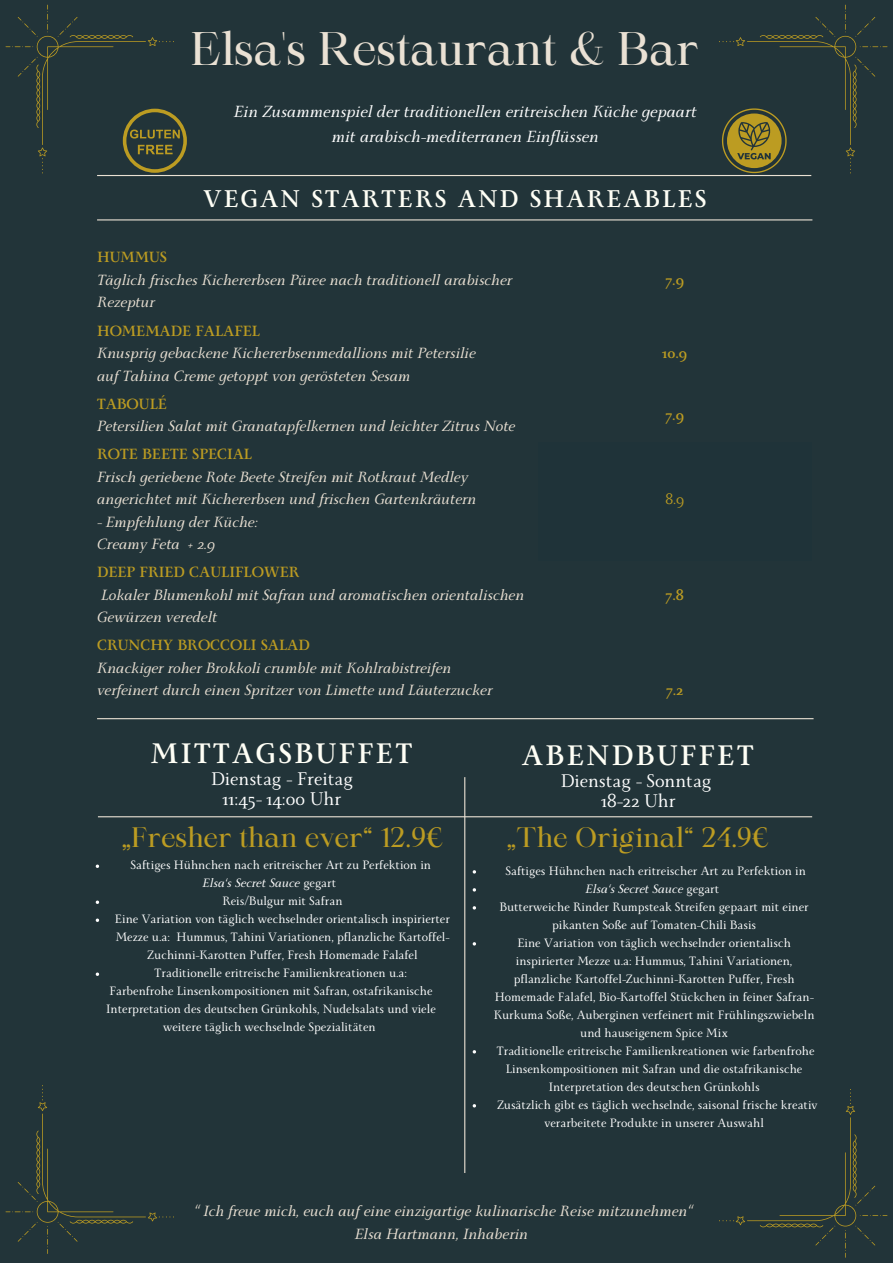
<style>
.page{position:relative;width:893px;height:1264px;background:#fff}
.page>*{position:absolute;margin:0;border:0;box-sizing:border-box;transform-origin:0 0}
.t1{font:45.15px "Maharlika";color:#eae1d4}
.t2{font:700 31.5px "Monterchi Serif";letter-spacing:.08em;color:#fffff6}
.t3{font:27px "Maharlika";color:#bc9c22}
.t4{font:700 27px "Monterchi Serif";letter-spacing:.08em;color:#fffff6}
.t5{font:20.4px/19.6px "Monterchi Serif";color:#fff;text-align:center}
.t6{font:italic 18px/24.8px "Monterchi Serif";color:#fff;text-align:center}
.t7{font:italic 16.5px/22.5px "Monterchi Serif";color:#eae1d4}
.t8{font:700 16.5px "Monterchi Serif";color:#bc9c22}
.t9{font:16.5px "Monterchi Serif";color:#bc9c22}
.t10{font:13.5px/18px "Monterchi Serif";color:#fff;text-align:center}
.t11{font:italic 13.5px "Monterchi Serif";color:#fff}
.s1{font-style:italic}
.s2{font-style:normal}
</style>
<div class="page">
<div style="left:0;top:0;width:892px;height:1262px;background:#223439"></div>
<hr style="left:97px;top:219px;width:715px;height:1px;background:#eae1d4">
<hr style="left:464px;top:777px;width:1px;height:395px;background:#eae1d4">
<hr style="left:97px;top:175px;width:714px;height:1px;background:#eae1d4">
<hr style="left:97px;top:718px;width:716px;height:1px;background:#eae1d4">
<hr style="left:98px;top:816px;width:714px;height:1px;background:#eae1d4">
<svg style="left:719px;top:1089px;width:168px;height:168px"></svg>
<svg style="left:6px;top:1085px;width:168px;height:168px"></svg>
<svg style="left:96px;top:864px;width:3px;height:4px"></svg>
<svg style="left:719px;top:5px;width:168px;height:168px"></svg>
<svg style="left:6px;top:5px;width:181px;height:168px"></svg>
<h1 class="t1" style="left:191px;top:30px;width:509px">Elsa's Restaurant &amp; Bar</h1>
<h3 class="t6" style="left:234px;top:102px;width:464px">Ein Zusammenspiel der traditionellen eritreischen Küche gepaart mit arabisch-mediterranen Einflüssen</h3>
<h3 class="t4" style="left:203px;top:186px;width:504px">VEGAN STARTERS AND SHAREABLES</h3>
<p class="t8" style="left:97px;top:249px;width:71px">HUMMUS</p>
<p class="t7" style="left:97px;top:271px;width:417px">Täglich frisches Kichererbsen Püree nach traditionell arabischer<br>Rezeptur</p>
<p class="t8" style="left:665px;top:271px;width:20px">7.9</p>
<p class="t8" style="left:97px;top:322px;width:164px">HOMEMADE FALAFEL</p>
<p class="t7" style="left:97px;top:344px;width:380px">Knusprig gebackene Kichererbsenmedallions mit Petersilie auf Tahina Creme getoppt von gerösteten Sesam</p>
<p class="t8" style="left:662px;top:345px;width:26px">10.9</p>
<p class="t8" style="left:97px;top:395px;width:71px">TABOULÉ</p>
<p class="t7" style="left:97px;top:417px;width:420px">Petersilien Salat mit Granatapfelkernen und leichter Zitrus Note</p>
<p class="t8" style="left:665px;top:406px;width:20px">7.9</p>
<p class="t8" style="left:97px;top:446px;width:157px">ROTE BEETE SPECIAL</p>
<p class="t7" style="left:97px;top:468px;width:381px">Frisch geriebene Rote Beete Streifen mit Rotkraut Medley angerichtet mit Kichererbsen und frischen Gartenkräutern</p>
<p class="t7" style="left:97px;top:513px;width:162px">- Empfehlung der Küche:<br>Creamy Feta + 2.9</p>
<p class="t9" style="left:665px;top:491px;width:20px">8.9</p>
<p class="t8" style="left:97px;top:564px;width:204px">DEEP FRIED CAULIFLOWER</p>
<p class="t7" style="left:97px;top:586px;width:428px">Lokaler Blumenkohl mit Safran und aromatischen orientalischen<br>Gewürzen veredelt</p>
<p class="t8" style="left:665px;top:586px;width:20px">7.8</p>
<p class="t8" style="left:97px;top:637px;width:214px">CRUNCHY BROCCOLI SALAD</p>
<p class="t7" style="left:97px;top:659px;width:397px">Knackiger roher Brokkoli crumble mit Kohlrabistreifen verfeinert durch einen Spritzer von Limette und Läuterzucker</p>
<p class="t8" style="left:666px;top:682px;width:19px">7.2</p>
<h2 class="t2" style="left:151px;top:738px;width:263px">MITTAGSBUFFET</h2>
<h2 class="t2" style="left:521px;top:740px;width:233px">ABENDBUFFET</h2>
<h3 class="t5" style="left:211px;top:772px;width:143px">Dienstag - Freitag<br>11:45- 14:00 Uhr</h3>
<h3 class="t5" style="left:560px;top:774px;width:152px">Dienstag - Sonntag<br>18-22 Uhr</h3>
<h3 class="t3" style="left:506px;top:826px;width:264px">„The Original“ 24.9€</h3>
<p class="t10" style="left:493px;top:863px;width:325px">Saftiges Hühnchen nach eritreischer Art zu Perfektion in <span class="s1">Elsa‘s Secret Sauce</span> gegart<br>Butterweiche Rinder Rumpsteak Streifen gepaart mit einer pikanten Soße auf Tomaten-Chili Basis<br>Eine Variation von täglich wechselnder orientalisch inspirierter Mezze u.a: Hummus, Tahini Variationen, pflanzliche Kartoffel-Zuchinni-Karotten Puffer, Fresh Homemade Falafel, Bio-Kartoffel Stückchen in feiner Safran-Kurkuma Soße, Auberginen verfeinert mit Frühlingszwiebeln und hauseigenem Spice Mix<br>Traditionelle eritreische Familienkreationen wie farbenfrohe Linsenkompositionen mit Safran und die ostafrikanische Interpretation des deutschen Grünkohls<br>Zusätzlich gibt es täglich wechselnde, saisonal frische kreativ verarbeitete Produkte in unserer Auswahl</p>
<h3 class="t3" style="left:121px;top:826px;width:323px">„Fresher than ever“ 12.9€</h3>
<p class="t10" style="left:131px;top:858px;width:302px">Saftiges Hühnchen nach eritreischer Art zu Perfektion in</p>
<p class="t10" style="left:115px;top:894px;width:336px">Reis/Bulgur mit Safran<br>Eine Variation von täglich wechselnder orientalisch inspirierter Mezze u.a: Hummus, Tahini Variationen, pflanzliche Kartoffel-Zuchinni-Karotten Puffer, Fresh Homemade Falafel Traditionelle eritreische Familienkreationen u.a:</p>
<p class="t11" style="left:202px;top:876px;width:135px">Elsa‘s Secret Sauce <span class="s2">gegart</span></p>
<p class="t10" style="left:106px;top:984px;width:331px">Farbenfrohe Linsenkompositionen mit Safran, ostafrikanische<br>Interpretation des deutschen Grünkohls, Nudelsalats und viele weitere täglich wechselnde Spezialitäten</p>
<p class="t7" style="left:194px;top:1202px;width:500px;text-align:center">“ Ich freue mich, euch auf eine einzigartige kulinarische Reise mitzunehmen“<br>Elsa Hartmann, Inhaberin</p>
</div>
